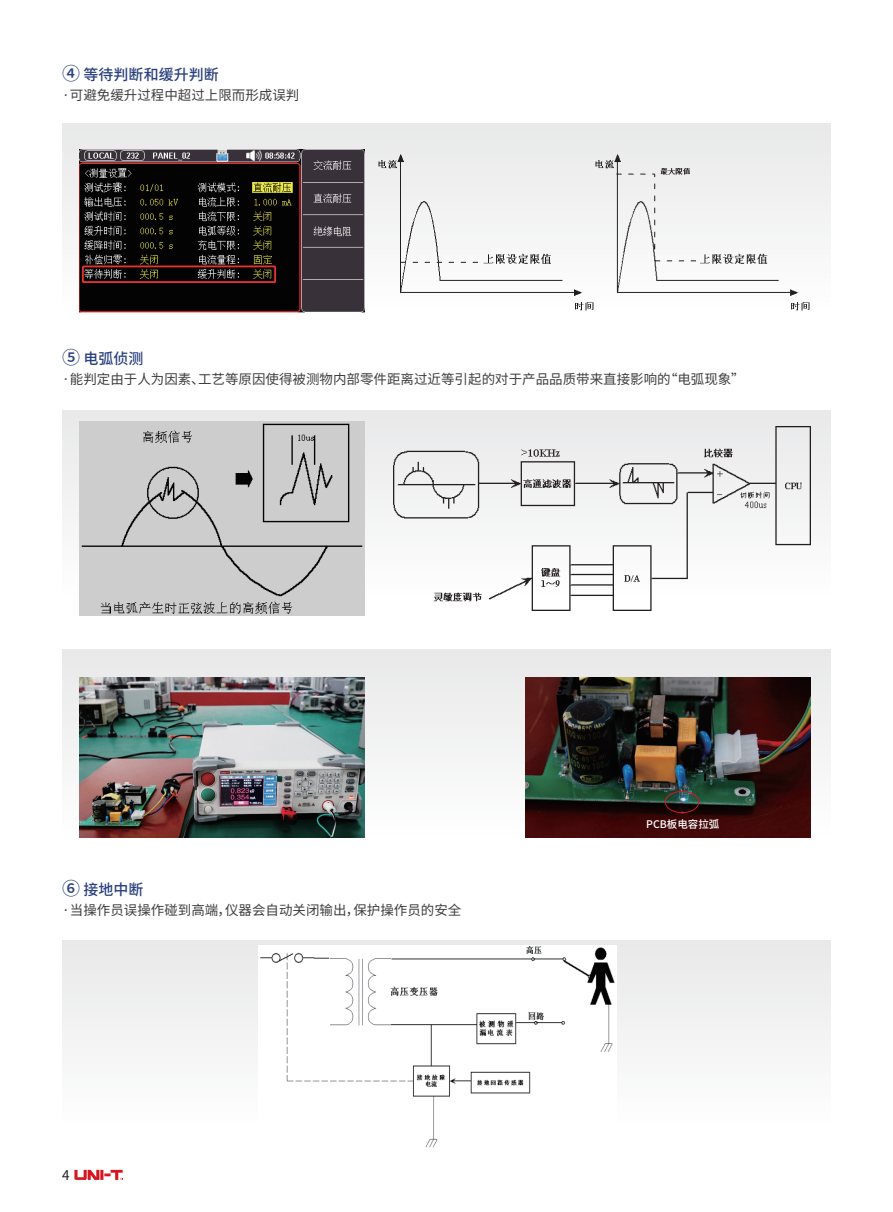
<style>
.page{position:relative;width:893px;height:1212px;background:#fff}
.page>*{position:absolute;margin:0;border:0;box-sizing:border-box;transform-origin:0 0}
.t1{font:500 15px "Source Han Sans CN";color:#2a407e}
.t2{font:13.5px "Source Han Sans CN";color:#3e3e3f}
.t3{font:13.5px "Source Han Sans CN";color:#231f20}
.t4{font:500 10.5px "Source Han Sans CN";color:#fff}
.s1{font-size:18px}
</style>
<div class="page">
<svg style="left:74px;top:1170px;width:49px;height:10px"></svg>
<div style="left:62px;top:123px;width:769px;height:217px;background:linear-gradient(to right,#f5f5f5,#f5f5f5)"></div>
<div style="left:62px;top:410px;width:769px;height:217px;background:#f4f4f5"></div>
<div style="left:62px;top:940px;width:769px;height:217px;background:#f4f5f5"></div>
<div style="left:62px;top:649px;width:769px;height:217px;background:#f4f5f5"></div>
<img style="left:79px;top:149px;width:286px;height:163px">
<img style="left:377px;top:151px;width:434px;height:160px">
<img style="left:79px;top:422px;width:286px;height:193px">
<img style="left:394px;top:427px;width:417px;height:183px">
<img style="left:79px;top:677px;width:286px;height:161px">
<img style="left:525px;top:677px;width:286px;height:161px">
<div style="left:665px;top:791px;width:34px;height:22px;border:1px solid #d7171f;border-radius:50%"></div>
<img style="left:258px;top:946px;width:359px;height:205px">
<p class="t1" style="left:62px;top:66px;width:158px"><span class="s1">④</span> 等待判断和缓升判断</p>
<p class="t2" style="left:62px;top:87px;width:239px">·可避免缓升过程中超过上限而形成误判</p>
<p class="t1" style="left:62px;top:350px;width:83px"><span class="s1">⑤</span> 电弧侦测</p>
<p class="t2" style="left:62px;top:371px;width:684px">·能判定由于人为因素、工艺等原因使得被测物内部零件距离过近等引起的对于产品品质带来直接影响的“电弧现象”</p>
<p class="t1" style="left:62px;top:881px;width:83px"><span class="s1">⑥</span> 接地中断</p>
<p class="t2" style="left:62px;top:902px;width:401px">·当操作员误操作碰到高端，仪器会自动关闭输出，保护操作员的安全</p>
<p class="t3" style="left:62px;top:1167px;width:9px">4</p>
<p class="t4" style="left:646px;top:818px;width:75px">PCB板电容拉弧</p>
</div>
